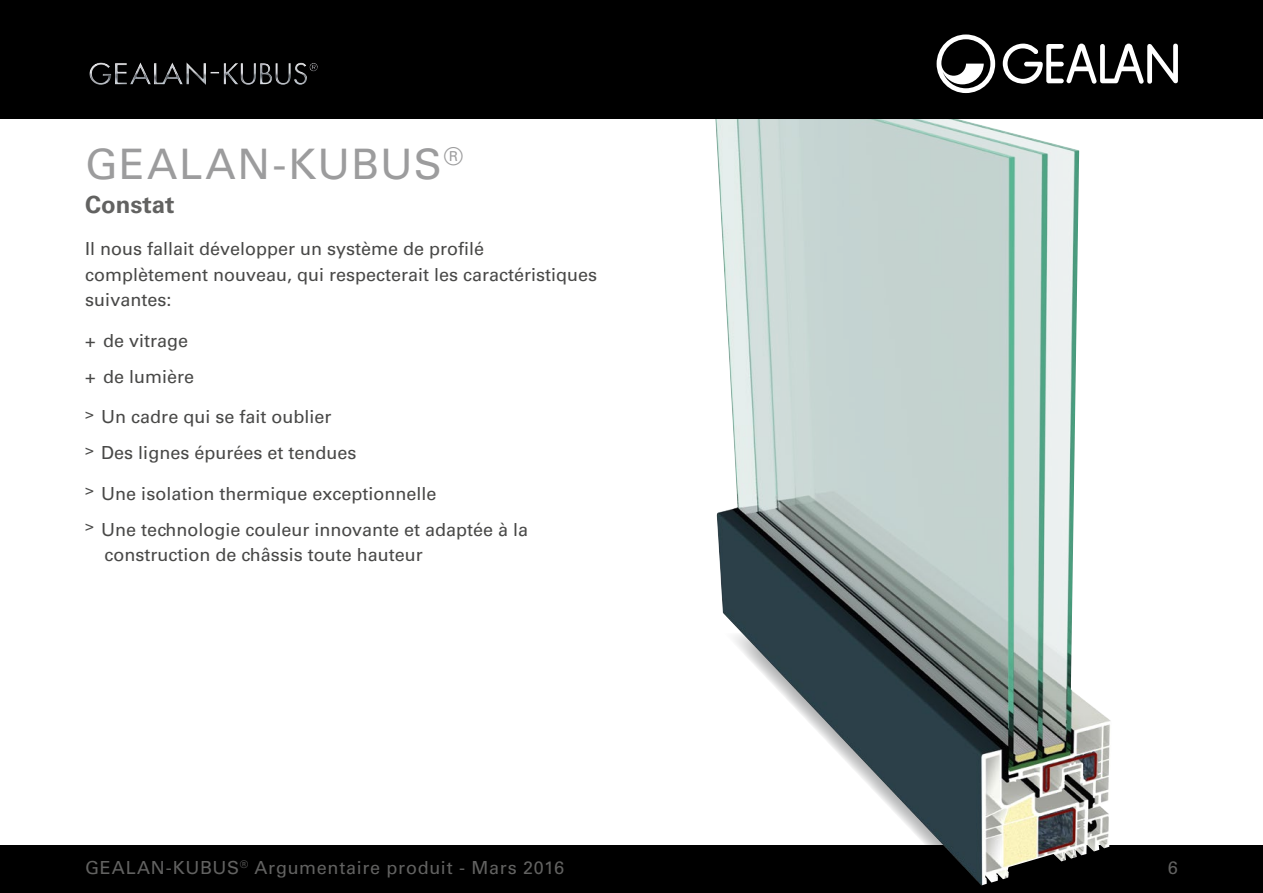
<style>
.page{position:relative;width:1263px;height:893px;background:#fff}
.page>*{position:absolute;margin:0;border:0;box-sizing:border-box;transform-origin:0 0}
.t1{font:42px "Univers LT";letter-spacing:.035em;color:#9c9c9d}
.t2{font:700 24px "Univers LT";color:#626261}
.t3{font:18px/35.8px "Univers LT";color:#484847}
.t4{font:18px "Univers LT";letter-spacing:.04em;color:#626261}
</style>
<div class="page">
<div style="left:0;top:845px;width:1263px;height:48px;background:#000"></div>
<img style="left:715px;top:119px;width:396px;height:766px">
<div style="left:0;top:0;width:1263px;height:119px;background:#000"></div>
<svg style="left:936px;top:35px;width:59px;height:58px"></svg>
<svg style="left:1003px;top:43px;width:175px;height:41px"></svg>
<img style="left:89px;top:62px;width:229px;height:23px">
<h1 class="t1" style="left:85px;top:139px;width:379px">GEALAN-KUBUS<sup>®</sup></h1>
<h2 class="t2" style="left:85px;top:190px;width:91px">Constat</h2>
<p class="t3" style="left:85px;top:236px;width:514px;line-height:25.5px">Il nous fallait développer un système de profilé complètement nouveau, qui respecterait les caractéristiques suivantes:</p>
<p class="t3" style="left:85px;top:323px;width:111px">+ de vitrage + de lumière</p>
<p class="t3" style="left:85px;top:399px;width:273px"><sup>&gt;</sup> Un cadre qui se fait oublier<br><sup>&gt;</sup> Des lignes épurées et tendues</p>
<p class="t3" style="left:85px;top:476px;width:445px"><sup>&gt;</sup> Une isolation thermique exceptionnelle<br><sup>&gt;</sup> Une technologie couleur innovante et adaptée à la</p>
<p class="t3" style="left:105px;top:537px;width:320px">construction de châssis toute hauteur</p>
<p class="t4" style="left:85px;top:857px;width:480px">GEALAN-KUBUS<sup>®</sup> Argumentaire produit - Mars 2016</p>
<p class="t4" style="left:1168px;top:857px;width:12px">6</p>
</div>
